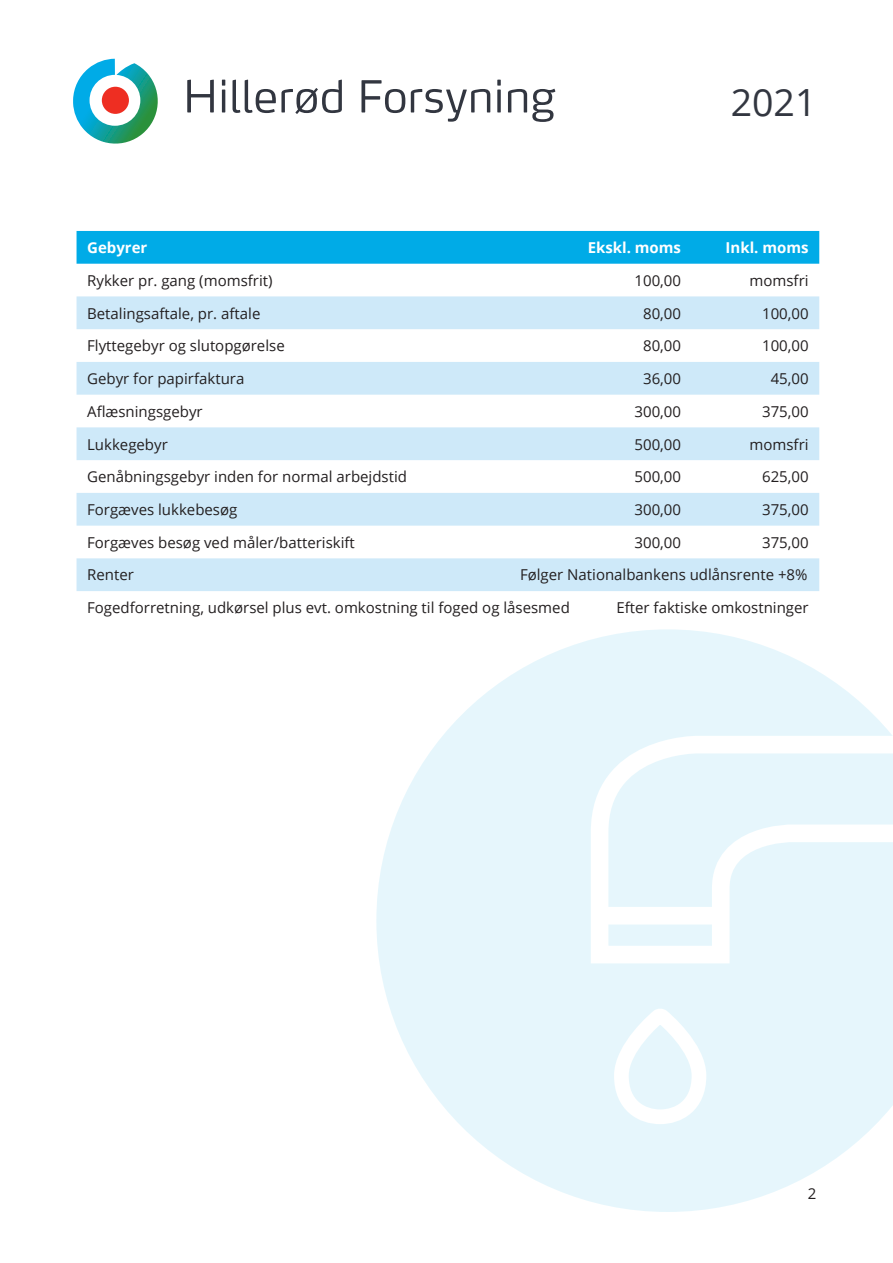
<style>
.page{position:relative;width:893px;height:1263px;background:#fff}
.page>*{position:absolute;margin:0;border:0;box-sizing:border-box;transform-origin:0 0}
.t1{font:37.5px "Open Sans";color:#323640}
.t2{font:15px "Open Sans";color:#231f20}
.Table_header_text{font:700 15px "Open Sans";color:#fff}
</style>
<div class="page">
<svg style="left:376px;top:629px;width:517px;height:583px;fill:#e6f6fc"></svg>
<svg style="left:582px;top:727px;width:311px;height:245px"></svg>
<div style="left:600px;top:907px;width:121px;height:17px;background:#fff"></div>
<svg style="left:607px;top:996px;width:107px;height:135px"></svg>
<svg style="left:187px;top:80px;width:27px;height:32px"></svg>
<hr style="left:222px;top:90px;width:3px;height:22px;background:#323640">
<svg style="left:222px;top:80px;width:3px;height:6px"></svg>
<svg style="left:233px;top:80px;width:109px;height:34px"></svg>
<svg style="left:361px;top:80px;width:44px;height:33px"></svg>
<svg style="left:411px;top:89px;width:79px;height:33px"></svg>
<svg style="left:497px;top:90px;width:4px;height:22px"></svg>
<svg style="left:497px;top:80px;width:4px;height:6px"></svg>
<svg style="left:508px;top:89px;width:47px;height:33px"></svg>
<svg style="left:73px;top:59px;width:85px;height:85px"></svg>
<div style="left:77px;top:231px;width:742px;height:33px;background:#00abe7"></div>
<svg style="left:77px;top:296px;width:742px;height:295px;fill:#cee9f9"></svg>
<h1 class="t1" style="left:731px;top:76px;width:87px">2021</h1>
<p class="Table_header_text" style="left:87px;top:237px;width:62px">Gebyrer</p>
<p class="Table_header_text" style="left:588px;top:237px;width:95px">Ekskl. moms</p>
<p class="Table_header_text" style="left:726px;top:237px;width:85px">Inkl. moms</p>
<p class="t2" style="left:87px;top:270px;width:187px">Rykker pr. gang (momsfrit)</p>
<p class="t2" style="left:634px;top:270px;width:48px">100,00</p>
<p class="t2" style="left:749px;top:270px;width:61px">momsfri</p>
<p class="t2" style="left:87px;top:303px;width:175px">Betalingsaftale, pr. aftale</p>
<p class="t2" style="left:643px;top:303px;width:39px">80,00</p>
<p class="t2" style="left:762px;top:303px;width:48px">100,00</p>
<p class="t2" style="left:87px;top:336px;width:199px">Flyttegebyr og slutopgørelse</p>
<p class="t2" style="left:643px;top:336px;width:39px">80,00</p>
<p class="t2" style="left:762px;top:336px;width:48px">100,00</p>
<p class="t2" style="left:87px;top:368px;width:159px">Gebyr for papirfaktura</p>
<p class="t2" style="left:643px;top:368px;width:39px">36,00</p>
<p class="t2" style="left:771px;top:368px;width:39px">45,00</p>
<p class="t2" style="left:87px;top:401px;width:117px">Aflæsningsgebyr</p>
<p class="t2" style="left:634px;top:401px;width:48px">300,00</p>
<p class="t2" style="left:762px;top:401px;width:48px">375,00</p>
<p class="t2" style="left:87px;top:434px;width:82px">Lukkegebyr</p>
<p class="t2" style="left:634px;top:434px;width:48px">500,00</p>
<p class="t2" style="left:749px;top:434px;width:61px">momsfri</p>
<p class="t2" style="left:87px;top:466px;width:321px">Genåbningsgebyr inden for normal arbejdstid</p>
<p class="t2" style="left:634px;top:466px;width:48px">500,00</p>
<p class="t2" style="left:762px;top:466px;width:48px">625,00</p>
<p class="t2" style="left:87px;top:499px;width:152px">Forgæves lukkebesøg</p>
<p class="t2" style="left:634px;top:499px;width:48px">300,00</p>
<p class="t2" style="left:762px;top:499px;width:48px">375,00</p>
<p class="t2" style="left:87px;top:532px;width:269px">Forgæves besøg ved måler/batteriskift</p>
<p class="t2" style="left:634px;top:532px;width:48px">300,00</p>
<p class="t2" style="left:762px;top:532px;width:48px">375,00</p>
<p class="t2" style="left:87px;top:565px;width:48px">Renter</p>
<p class="t2" style="left:520px;top:565px;width:289px">Følger Nationalbankens udlånsrente +8%</p>
<p class="t2" style="left:87px;top:597px;width:484px">Fogedforretning, udkørsel plus evt. omkostning til foged og låsesmed</p>
<p class="t2" style="left:616px;top:597px;width:194px">Efter faktiske omkostninger</p>
<p class="t2" style="left:808px;top:1183px;width:10px">2</p>
</div>
